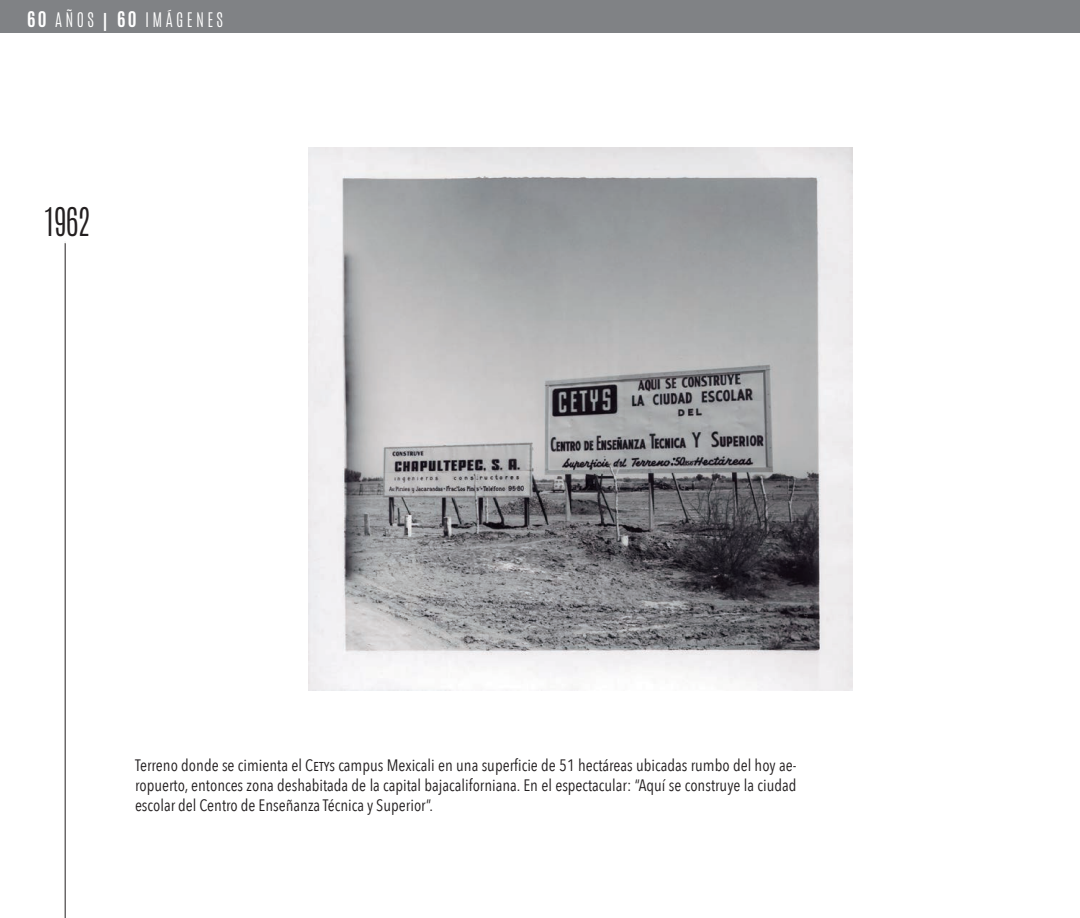
<style>
.page{position:relative;width:1080px;height:918px;background:#fff}
.page>*{position:absolute;margin:0;border:0;box-sizing:border-box;transform-origin:0 0}
.Año{font:300 33px "Antonio";color:#231f20}
.t1{font:300 16.8px "Antonio";letter-spacing:.2em;color:#fff}
.Pie_de_foto{font:16.5px/19.8px "Avenir Next Condensed";color:#231f20;text-align:justify}
.s1{font-weight:700;font-size:18px}
.s2{font-family:"Helvetica Neue";font-weight:700;font-size:18px}
</style>
<div class="page">
<div style="left:0;top:0;width:1080px;height:32px;background:#808285"></div>
<hr style="left:65px;top:243px;width:1px;height:675px;background:#231f20">
<img style="left:308px;top:148px;width:545px;height:543px">
<p class="t1" style="left:27px;top:8px;width:198px"><span class="s1">60</span> AÑOS <span class="s2">|</span> <span class="s1">60</span> IMÁGENES</p>
<p class="Año" style="left:45px;top:198px;width:47px">1962</p>
<p class="Pie_de_foto" style="left:135px;top:755px;width:663px">Terreno donde se cimienta el Cetys campus Mexicali en una superficie de 51 hectáreas ubicadas rumbo del hoy ae&shy;ropuerto, entonces zona deshabitada de la capital bajacaliforniana. En el espectacular: “Aquí se construye la ciudad escolar del Centro de Enseñanza Técnica y Superior”.</p>
</div>
